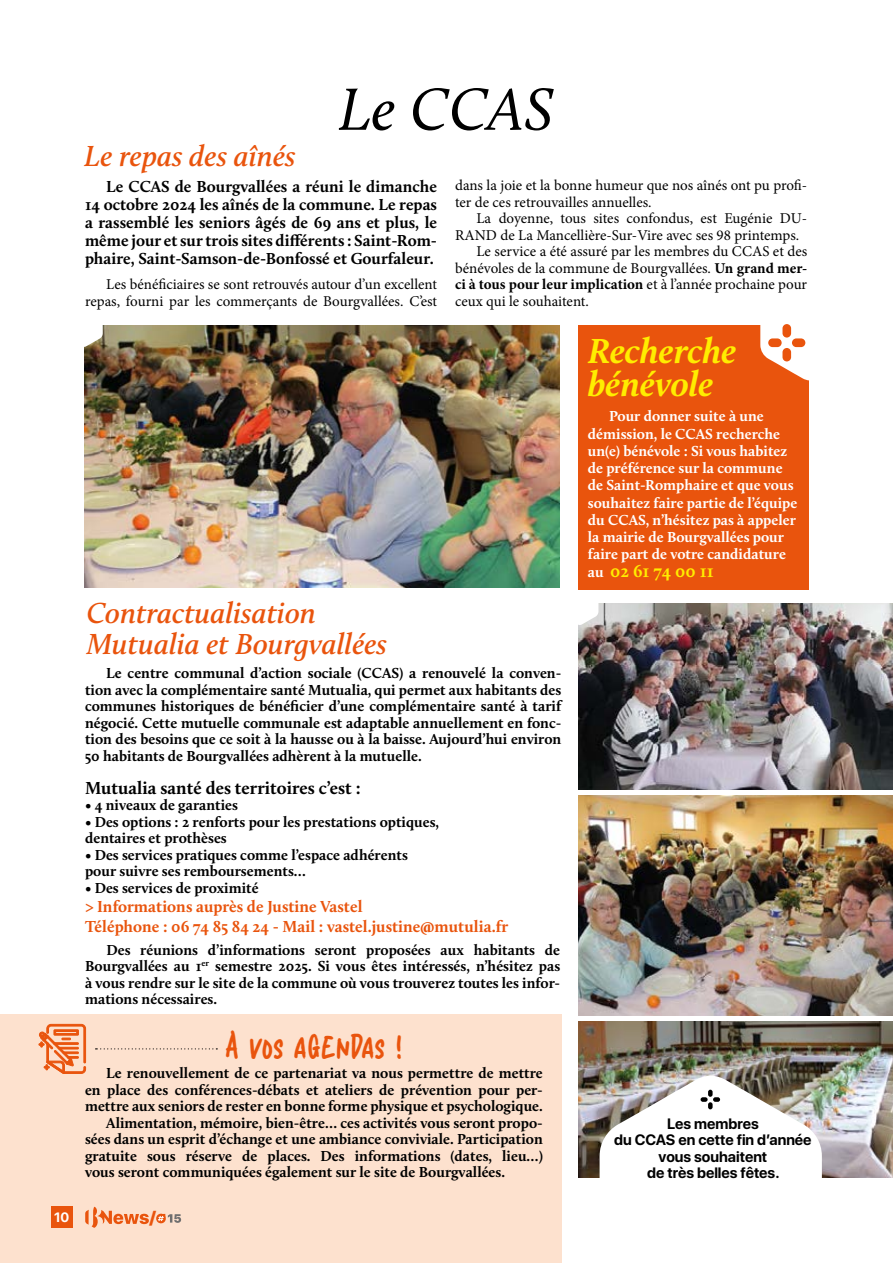
<style>
.page{position:relative;width:893px;height:1263px;background:#fff}
.page>*{position:absolute;margin:0;border:0;box-sizing:border-box;transform-origin:0 0}
.t1{font:italic 61.5px "Calluna";color:#000}
.t2{font:italic 700 36px/33px "Calluna";color:#ffed00}
.t3{font:33px "Sans Anger";letter-spacing:.045em;color:#e9540d}
.t4{font:italic 600 30px/31.5px "Calluna";color:#e9540d}
.t5{font:700 18px "Calluna";color:#000}
.t6{font:700 18px "Calluna";color:#ffed00}
.t7{font:800 17.25px "SF Pro Display";color:#e9540d}
.t8{font:700 16.5px/18px "Calluna";color:#000;text-align:justify}
.t9{font:700 16.5px/19.5px "Calluna";color:#e9540d}
.t10{font:700 15px/16.5px "Calluna";color:#000;text-align:justify}
.t11{font:15px/16.5px "Minion Pro";color:#000;text-align:right}
.t12{font:700 15px/17.2px "Calluna";color:#fff}
.t13{font:700 15px/16.5px "SF Pro Display";color:#000;text-align:center}
.t14{font:700 15px "Minion Pro";color:#000}
.t15{font:700 13.5px "SF Pro Display";color:#fff}
.s1{font-weight:700}
.s2{font-weight:400}
.s3{font-size:15px;color:#fff}
</style>
<div class="page">
<img style="left:578px;top:604px;width:315px;height:185px">
<svg style="left:578px;top:589px;width:20px;height:36px"></svg>
<div style="left:0;top:1014px;width:561px;height:249px;background:#fde1ce"></div>
<div style="left:51px;top:1207px;width:21px;height:21px;background:#e9540d"></div>
<svg style="left:156px;top:1213px;width:25px;height:11px"></svg>
<svg style="left:85px;top:1207px;width:64px;height:21px"></svg>
<img style="left:578px;top:1022px;width:315px;height:156px">
<img style="left:578px;top:796px;width:315px;height:219px">
<img style="left:84px;top:325px;width:476px;height:263px">
<div style="left:578px;top:325px;width:231px;height:264px;background:#e9540d"></div>
<svg style="left:760px;top:324px;width:49px;height:56px"></svg>
<svg style="left:84px;top:325px;width:19px;height:22px"></svg>
<div style="left:782px;top:324px;width:9px;height:14px;background:#e9540d;border-radius:4px"></div>
<div style="left:792px;top:338px;width:13px;height:9px;background:#e9540d;border-radius:4px"></div>
<div style="left:782px;top:348px;width:9px;height:13px;background:#e9540d;border-radius:4px"></div>
<div style="left:768px;top:338px;width:14px;height:9px;background:#e9540d;border-radius:4px"></div>
<img style="left:600px;top:1075px;width:222px;height:103px">
<svg style="left:39px;top:1024px;width:47px;height:50px"></svg>
<svg style="left:96px;top:1048px;width:121px;height:1px"></svg>
<h3 class="t4" style="left:84px;top:140px;width:213px">Le repas des aînés</h3>
<h1 class="t1" style="left:339px;top:72px;width:217px">Le CCAS</h1>
<p class="t8" style="left:85px;top:177px;width:354px;text-indent:21px">Le CCAS de Bourgvallées a réuni le dimanche 14 octobre 2024 les aînés de la commune. Le repas a rassemblé les seniors âgés de 69 ans et plus, le même jour et sur trois sites différents : Saint-Rom&shy;phaire, Saint-Samson-de-Bonfossé et Gourfaleur.</p>
<p class="t11" style="left:85px;top:276px;width:354px">Les bénéficiaires se sont retrouvés autour d’un excellent repas, fourni par les commerçants de Bourgvallées. C’est</p>
<h3 class="t4" style="left:86px;top:597px;width:302px">Contractualisation<br>Mutualia et Bourgvallées</h3>
<p class="t11" style="left:455px;top:177px;width:354px;text-align:left">dans la joie et la bonne humeur que nos aînés ont pu profi&shy;ter de ces retrouvailles annuelles.</p>
<p class="t11" style="left:476px;top:210px;width:332px">La doyenne, tous sites confondus, est Eugénie DU-</p>
<p class="t11" style="left:455px;top:227px;width:346px">RAND de La Mancellière-Sur-Vire avec ses 98 printemps.</p>
<p class="t11" style="left:476px;top:243px;width:332px">Le service a été assuré par les membres du CCAS et des</p>
<p class="t11" style="left:455px;top:260px;width:354px">bénévoles de la commune de Bourgvallées. <span class="s1">Un grand mer-</span></p>
<p class="t14" style="left:455px;top:274px;width:354px">ci à tous pour leur implication <span class="s2">et à l’année prochaine pour</span></p>
<p class="t11" style="left:455px;top:293px;width:135px">ceux qui le souhaitent.</p>
<h2 class="t2" style="left:588px;top:333px;width:150px">Recherche bénévole</h2>
<p class="t12" style="left:588px;top:407px;width:211px;text-indent:21px">Pour donner suite à une démission, le CCAS recherche un(e) bénévole : Si vous habitez de préférence sur la commune de Saint-Romphaire et que vous souhaitez faire partie de l’équipe du CCAS, n’hésitez pas à appeler la mairie de Bourgvallées pour faire part de votre candidature</p>
<p class="t6" style="left:588px;top:559px;width:128px"><span class="s3">au</span> 02 61 74 00 11</p>
<p class="t10" style="left:85px;top:665px;width:478px;text-indent:21px">Le centre communal d’action sociale (CCAS) a renouvelé la conven&shy;tion avec la complémentaire santé Mutualia, qui permet aux habitants des communes historiques de bénéficier d’une complémentaire santé à tarif négocié. Cette mutuelle communale est adaptable annuellement en fonc&shy;tion des besoins que ce soit à la hausse ou à la baisse. Aujourd’hui environ 50 habitants de Bourgvallées adhèrent à la mutuelle.</p>
<p class="t5" style="left:85px;top:776px;width:277px">Mutualia santé des territoires c’est :</p>
<p class="t10" style="left:85px;top:797px;width:155px">• 4 niveaux de garanties</p>
<p class="t10" style="left:85px;top:813px;width:356px">• Des options : 2 renforts pour les prestations optiques, dentaires et prothèses</p>
<p class="t10" style="left:85px;top:846px;width:324px">• Des services pratiques comme l’espace adhérents pour suivre ses remboursements…</p>
<p class="t10" style="left:85px;top:879px;width:175px">• Des services de proximité</p>
<p class="t9" style="left:85px;top:897px;width:425px">&gt; Informations auprès de Justine Vastel<br>Téléphone : 06 74 85 84 24 - Mail : vastel.justine@mutulia.fr</p>
<p class="t10" style="left:85px;top:941px;width:477px;text-indent:21px">Des réunions d’informations seront proposées aux habitants de Bourgvallées au 1<sup>er</sup> semestre 2025. Si vous êtes intéressés, n’hésitez pas à vous rendre sur le site de la commune où vous trouverez toutes les infor&shy;mations nécessaires.</p>
<h3 class="t3" style="left:227px;top:1026px;width:176px">A vos agendas !</h3>
<p class="t10" style="left:106px;top:1065px;width:438px">Le renouvellement de ce partenariat va nous permettre de mettre</p>
<p class="t10" style="left:85px;top:1081px;width:459px">en place des conférences-débats et ateliers de prévention pour per-</p>
<p class="t10" style="left:85px;top:1098px;width:459px">mettre aux seniors de rester en bonne forme physique et psychologique.</p>
<p class="t10" style="left:106px;top:1114px;width:438px">Alimentation, mémoire, bien-être… ces activités vous seront propo-</p>
<p class="t10" style="left:85px;top:1131px;width:459px">sées dans un esprit d’échange et une ambiance conviviale. Participation</p>
<p class="t10" style="left:85px;top:1147px;width:459px">gratuite sous réserve de places. Des informations (dates, lieu…)</p>
<p class="t10" style="left:85px;top:1164px;width:422px">vous seront communiquées également sur le site de Bourgvallées.</p>
<p class="t15" style="left:54px;top:1209px;width:17px">10</p>
<p class="t7" style="left:149px;top:1207px;width:9px">/</p>
<p class="t13" style="left:614px;top:1115px;width:199px">Les membres<br>du CCAS en cette fin d’année vous souhaitent<br>de très belles fêtes.</p>
</div>
